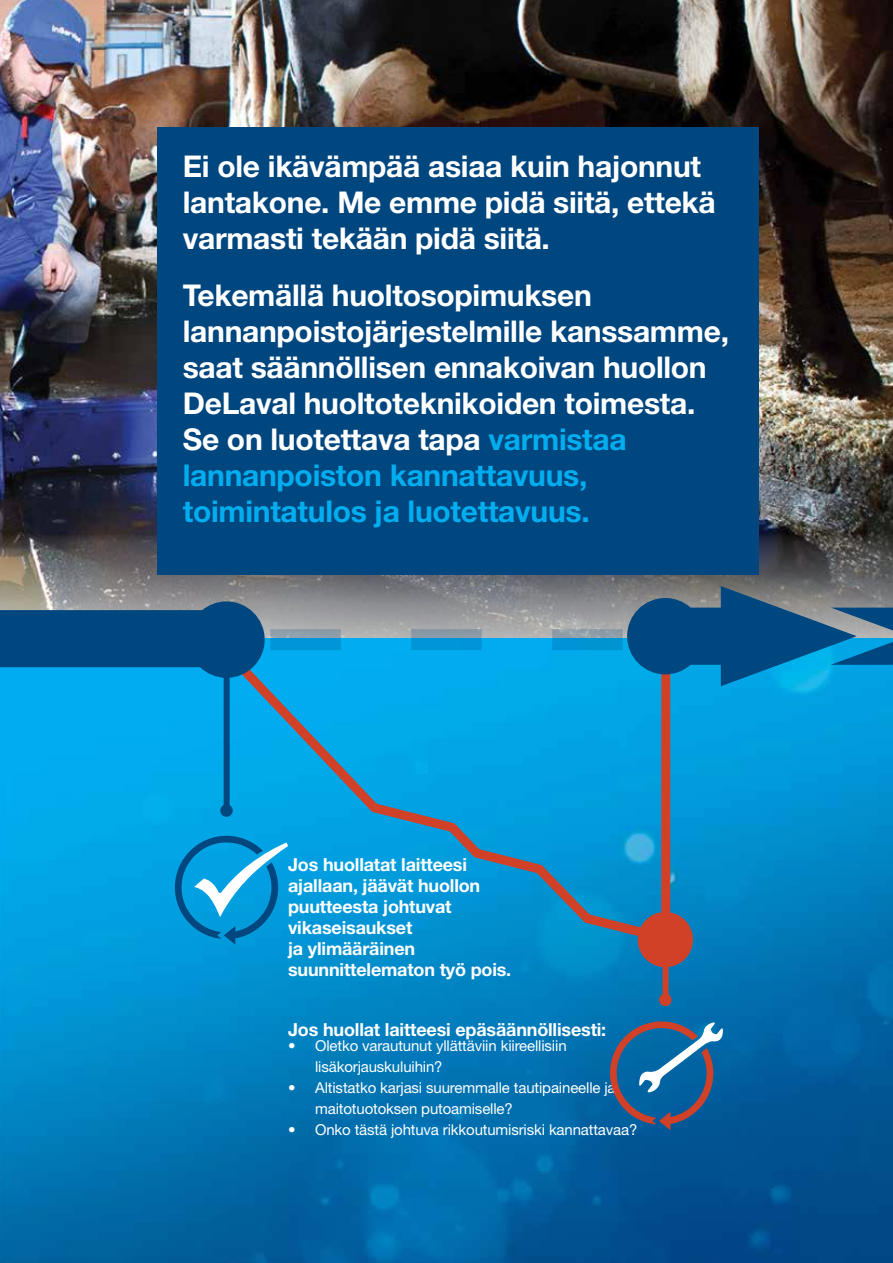
<style>
.page{position:relative;width:893px;height:1263px;background:#fff}
.page>*{position:absolute;margin:0;border:0;box-sizing:border-box;transform-origin:0 0}
.t1{font:700 30px/36px "Helvetica Neue";letter-spacing:-.01em;color:#fff}
.t2{font:700 18px/21px "Helvetica Neue";letter-spacing:-.01em;color:#fff}
.t3{font:15px/21px "Helvetica Neue LT Std";letter-spacing:-.01em;color:#fff}
.s1{color:#00aeef}
</style>
<div class="page">
<img style="left:0;top:686px;width:893px;height:577px">
<img style="left:0;top:0;width:893px;height:390px">
<div style="left:662px;top:955px;width:6px;height:45px;background:#d04127"></div>
<img style="left:0;top:390px;width:893px;height:196px">
<svg style="left:209px;top:686px;width:466px;height:264px;background:#0d9ad5"></svg>
<svg style="left:175px;top:836px;width:113px;height:109px;background:#1999d3"></svg>
<div style="left:638px;top:912px;width:55px;height:55px;background:#d04127;border-radius:50%"></div>
<div style="left:224px;top:663px;width:6px;height:148px;background:#00467f"></div>
<div style="left:220px;top:804px;width:13px;height:13px;background:#00467f;border-radius:50%"></div>
<div style="left:659px;top:994px;width:13px;height:12px;background:#d04127;border-radius:50%"></div>
<svg style="left:0;top:586px;width:893px;height:100px;background:#3580a8"></svg>
<div style="left:157px;top:128px;width:602px;height:447px;background:#00467f"></div>
<svg style="left:610px;top:1021px;width:113px;height:109px;background:#346995"></svg>
<p class="t1" style="left:183px;top:147px;width:534px">Ei ole ikävämpää asiaa kuin hajonnut lantakone. Me emme pidä siitä, ettekä varmasti tekään pidä siitä.</p>
<p class="t1" style="left:183px;top:276px;width:548px">Tekemällä huoltosopimuksen lannanpoistojärjestelmille kanssamme, saat säännöllisen ennakoivan huollon DeLaval huoltoteknikoiden toimesta.<br>Se on luotettava tapa <span class="s1">varmistaa lannanpoiston kannattavuus, toimintatulos ja luotettavuus.</span></p>
<p class="t2" style="left:288px;top:854px;width:225px">Jos huollatat laitteesi ajallaan, jäävät huollon puutteesta johtuvat vikaseisaukset<br>ja ylimääräinen suunnittelematon työ pois.</p>
<p class="t2" style="left:288px;top:1018px;width:320px">Jos huollat laitteesi epäsäännöllisesti:</p>
<p class="t3" style="left:315px;top:1035px;width:253px;text-indent:-27px">• Oletko varautunut yllättäviin kiireellisiin lisäkorjauskuluihin?</p>
<p class="t3" style="left:315px;top:1077px;width:302px;text-indent:-27px">• Altistatko karjasi suuremmalle tautipaineelle ja maitotuotoksen putoamiselle?</p>
<p class="t3" style="left:288px;top:1119px;width:351px">• Onko tästä johtuva rikkoutumisriski kannattavaa?</p>
</div>
